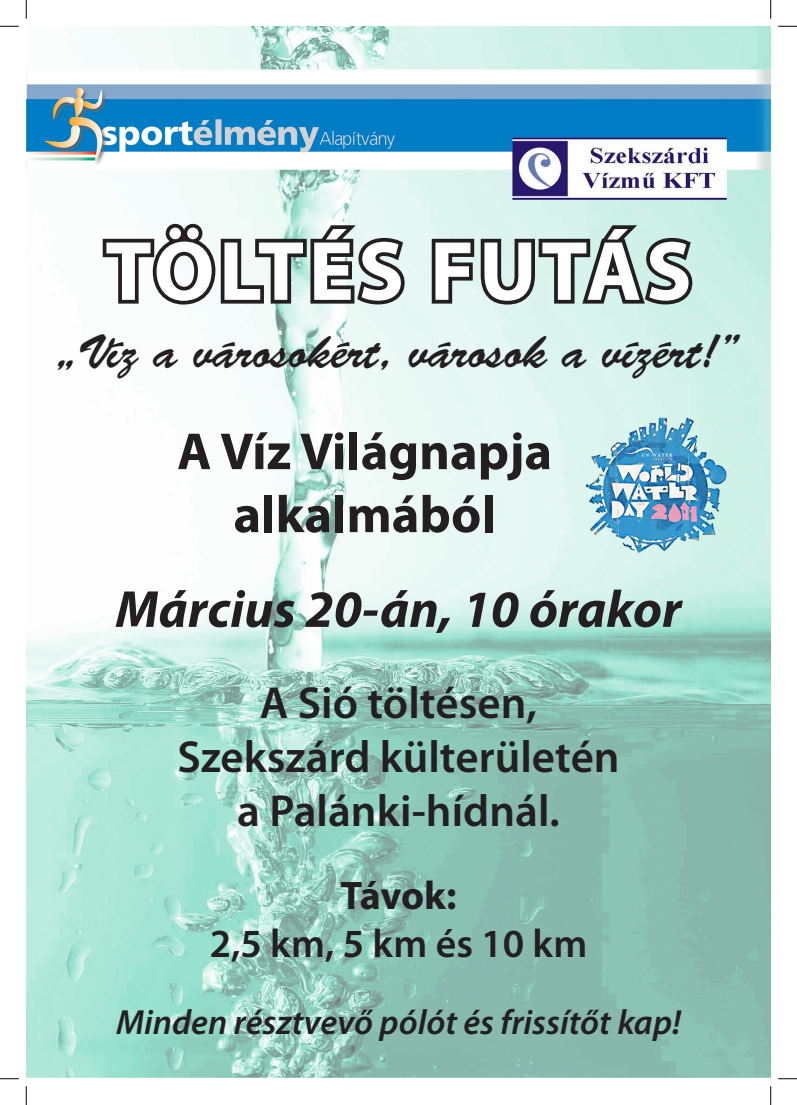
<style>
.page{position:relative;width:797px;height:1105px;background:#fff}
.page>*{position:absolute;margin:0;border:0;box-sizing:border-box;transform-origin:0 0}
.t1{font:700 85px "Myriad Pro";letter-spacing:.05em;color:#fff}
.t2{font:700 52.5px "Myriad Pro";color:#231f20}
.t3{font:italic 700 52.5px "Myriad Pro";color:#231f20}
.t4{font:47.5px "Brush Script Std";color:#231f20}
.t5{font:600 45px "Myriad Pro";color:#231f20}
.t6{font:600 40px "Myriad Pro";letter-spacing:.015em;color:#231f20}
.t7{font:700 40px "Myriad Pro";letter-spacing:-.015em;color:#231f20}
.t8{font:italic 600 35px "Myriad Pro";color:#231f20}
</style>
<div class="page">
<img style="left:26px;top:26px;width:744px;height:1052px">
<svg style="left:99px;top:219px;width:309px;height:89px"></svg>
<svg style="left:428px;top:219px;width:268px;height:89px"></svg>
<svg style="left:0;top:25px;width:19px;height:2px"></svg>
<svg style="left:778px;top:25px;width:19px;height:2px"></svg>
<svg style="left:0;top:1078px;width:19px;height:1px"></svg>
<svg style="left:778px;top:1078px;width:19px;height:1px"></svg>
<svg style="left:25px;top:0;width:2px;height:19px"></svg>
<svg style="left:25px;top:1086px;width:2px;height:19px"></svg>
<svg style="left:770px;top:0;width:1px;height:19px"></svg>
<svg style="left:770px;top:1086px;width:1px;height:19px"></svg>
<p class="t1" style="left:105px;top:216px;width:588px">TÖLTÉS FUTÁS</p>
<p class="t4" style="left:55px;top:325px;width:687px">„Víz a városokért, városok a vízért!”</p>
<p class="t2" style="left:177px;top:417px;width:376px">A Víz Világnapja</p>
<p class="t2" style="left:233px;top:480px;width:264px">alkalmából</p>
<p class="t3" style="left:115px;top:575px;width:567px">Március 20-án, 10 órakor</p>
<p class="t5" style="left:260px;top:675px;width:279px">A Sió töltésen,</p>
<p class="t5" style="left:177px;top:729px;width:444px">Szekszárd külterületén</p>
<p class="t5" style="left:237px;top:783px;width:324px">a Palánki-hídnál.</p>
<p class="t7" style="left:340px;top:870px;width:117px">Távok:</p>
<p class="t6" style="left:210px;top:918px;width:379px">2,5 km, 5 km és 10 km</p>
<p class="t8" style="left:116px;top:1000px;width:566px">Minden résztvevő pólót és frissítőt kap!</p>
</div>
